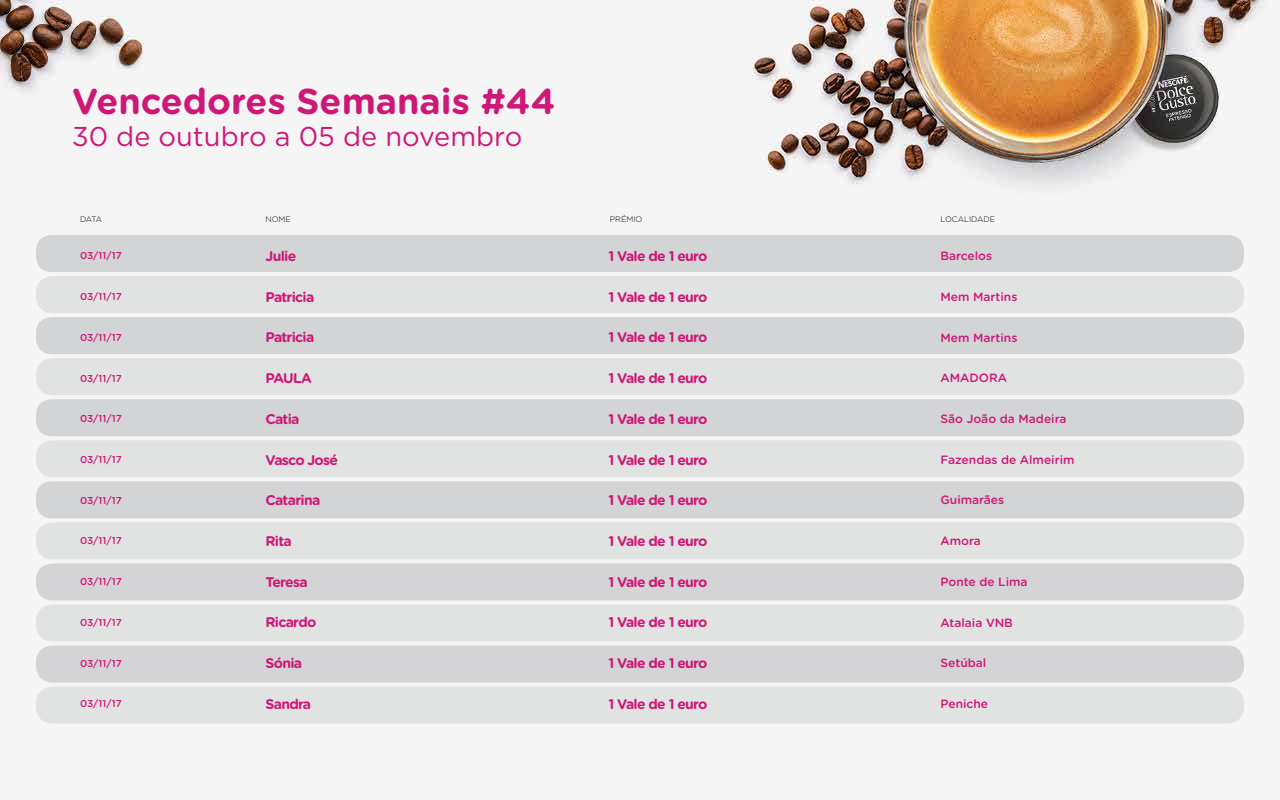
<style>
.page{position:relative;width:1280px;height:800px;background:#fff}
.page>*{position:absolute;margin:0;border:0;box-sizing:border-box;transform-origin:0 0}
.t1{font:700 36px "Gotham Rounded";color:#ce1877}
.t2{font:27.2px "Gotham Rounded";color:#ce1877}
.t3{font:700 14px "Gotham Rounded";letter-spacing:-.05em;color:#ce1877}
.t4{font:500 12px "Gotham Rounded";color:#ce1877}
.t5{font:500 10px "Gotham Rounded";color:#ce1877}
.t6{font:300 8px "Gotham Rounded";color:#000}
</style>
<div class="page">
<img style="left:0;top:0;width:1270px;height:724px">
<div style="left:36px;top:235px;width:1208px;height:37px;background:#d1d3d4;border-radius:16px"></div>
<div style="left:36px;top:399px;width:1208px;height:37px;background:#d1d3d4;border-radius:16px"></div>
<div style="left:36px;top:317px;width:1208px;height:37px;background:#d1d3d4;border-radius:16px"></div>
<div style="left:36px;top:481px;width:1208px;height:37px;background:#d1d3d4;border-radius:16px"></div>
<div style="left:36px;top:276px;width:1208px;height:37px;background:#e0e1e2;border-radius:16px"></div>
<div style="left:36px;top:440px;width:1208px;height:37px;background:#e0e1e2;border-radius:16px"></div>
<div style="left:36px;top:358px;width:1208px;height:37px;background:#e0e1e2;border-radius:16px"></div>
<div style="left:36px;top:522px;width:1208px;height:37px;background:#e0e1e2;border-radius:16px"></div>
<div style="left:36px;top:563px;width:1208px;height:37px;background:#d3d3d5;border-radius:16px"></div>
<div style="left:36px;top:605px;width:1208px;height:37px;background:#e0e1e2;border-radius:16px"></div>
<div style="left:36px;top:646px;width:1208px;height:37px;background:#d3d3d5;border-radius:16px"></div>
<div style="left:36px;top:687px;width:1208px;height:37px;background:#e0e1e2;border-radius:16px"></div>
<h1 class="t1" style="left:72px;top:75px;width:485px">Vencedores Semanais #44</h1>
<h2 class="t2" style="left:72px;top:118px;width:452px">30 de outubro a 05 de novembro</h2>
<p class="t6" style="left:80px;top:214px;width:24px">DATA</p>
<p class="t6" style="left:265px;top:214px;width:27px">NOME</p>
<p class="t6" style="left:610px;top:214px;width:34px">PRÉMIO</p>
<p class="t6" style="left:940px;top:214px;width:56px">LOCALIDADE</p>
<p class="t5" style="left:80px;top:249px;width:43px">03/11/17</p>
<p class="t3" style="left:266px;top:246px;width:32px">Julie</p>
<p class="t3" style="left:608px;top:246px;width:101px">1 Vale de 1 euro</p>
<p class="t4" style="left:940px;top:247px;width:53px">Barcelos</p>
<p class="t5" style="left:80px;top:289px;width:43px">03/11/17</p>
<p class="t3" style="left:266px;top:286px;width:50px">Patricia</p>
<p class="t3" style="left:608px;top:286px;width:101px">1 Vale de 1 euro</p>
<p class="t4" style="left:940px;top:288px;width:78px">Mem Martins</p>
<p class="t5" style="left:80px;top:330px;width:43px">03/11/17</p>
<p class="t3" style="left:266px;top:327px;width:50px">Patricia</p>
<p class="t3" style="left:608px;top:327px;width:101px">1 Vale de 1 euro</p>
<p class="t4" style="left:940px;top:329px;width:78px">Mem Martins</p>
<p class="t5" style="left:80px;top:371px;width:43px">03/11/17</p>
<p class="t3" style="left:266px;top:368px;width:48px">PAULA</p>
<p class="t3" style="left:608px;top:368px;width:101px">1 Vale de 1 euro</p>
<p class="t4" style="left:940px;top:369px;width:68px">AMADORA</p>
<p class="t5" style="left:80px;top:412px;width:43px">03/11/17</p>
<p class="t3" style="left:266px;top:409px;width:36px">Catia</p>
<p class="t3" style="left:608px;top:409px;width:101px">1 Vale de 1 euro</p>
<p class="t4" style="left:940px;top:410px;width:127px">São João da Madeira</p>
<p class="t5" style="left:80px;top:452px;width:43px">03/11/17</p>
<p class="t3" style="left:266px;top:449px;width:74px">Vasco José</p>
<p class="t3" style="left:608px;top:449px;width:101px">1 Vale de 1 euro</p>
<p class="t4" style="left:940px;top:451px;width:136px">Fazendas de Almeirim</p>
<p class="t5" style="left:80px;top:493px;width:43px">03/11/17</p>
<p class="t3" style="left:266px;top:490px;width:56px">Catarina</p>
<p class="t3" style="left:608px;top:490px;width:101px">1 Vale de 1 euro</p>
<p class="t4" style="left:940px;top:492px;width:65px">Guimarães</p>
<p class="t5" style="left:80px;top:534px;width:43px">03/11/17</p>
<p class="t3" style="left:266px;top:531px;width:28px">Rita</p>
<p class="t3" style="left:608px;top:531px;width:101px">1 Vale de 1 euro</p>
<p class="t4" style="left:940px;top:532px;width:42px">Amora</p>
<p class="t5" style="left:80px;top:574px;width:43px">03/11/17</p>
<p class="t3" style="left:266px;top:571px;width:44px">Teresa</p>
<p class="t3" style="left:608px;top:571px;width:101px">1 Vale de 1 euro</p>
<p class="t4" style="left:940px;top:573px;width:89px">Ponte de Lima</p>
<p class="t5" style="left:80px;top:615px;width:43px">03/11/17</p>
<p class="t3" style="left:266px;top:612px;width:52px">Ricardo</p>
<p class="t3" style="left:608px;top:612px;width:101px">1 Vale de 1 euro</p>
<p class="t4" style="left:940px;top:614px;width:74px">Atalaia VNB</p>
<p class="t5" style="left:80px;top:656px;width:43px">03/11/17</p>
<p class="t3" style="left:266px;top:653px;width:38px">Sónia</p>
<p class="t3" style="left:608px;top:653px;width:101px">1 Vale de 1 euro</p>
<p class="t4" style="left:940px;top:655px;width:47px">Setúbal</p>
<p class="t5" style="left:80px;top:697px;width:43px">03/11/17</p>
<p class="t3" style="left:266px;top:694px;width:47px">Sandra</p>
<p class="t3" style="left:608px;top:694px;width:101px">1 Vale de 1 euro</p>
<p class="t4" style="left:940px;top:695px;width:49px">Peniche</p>
</div>
